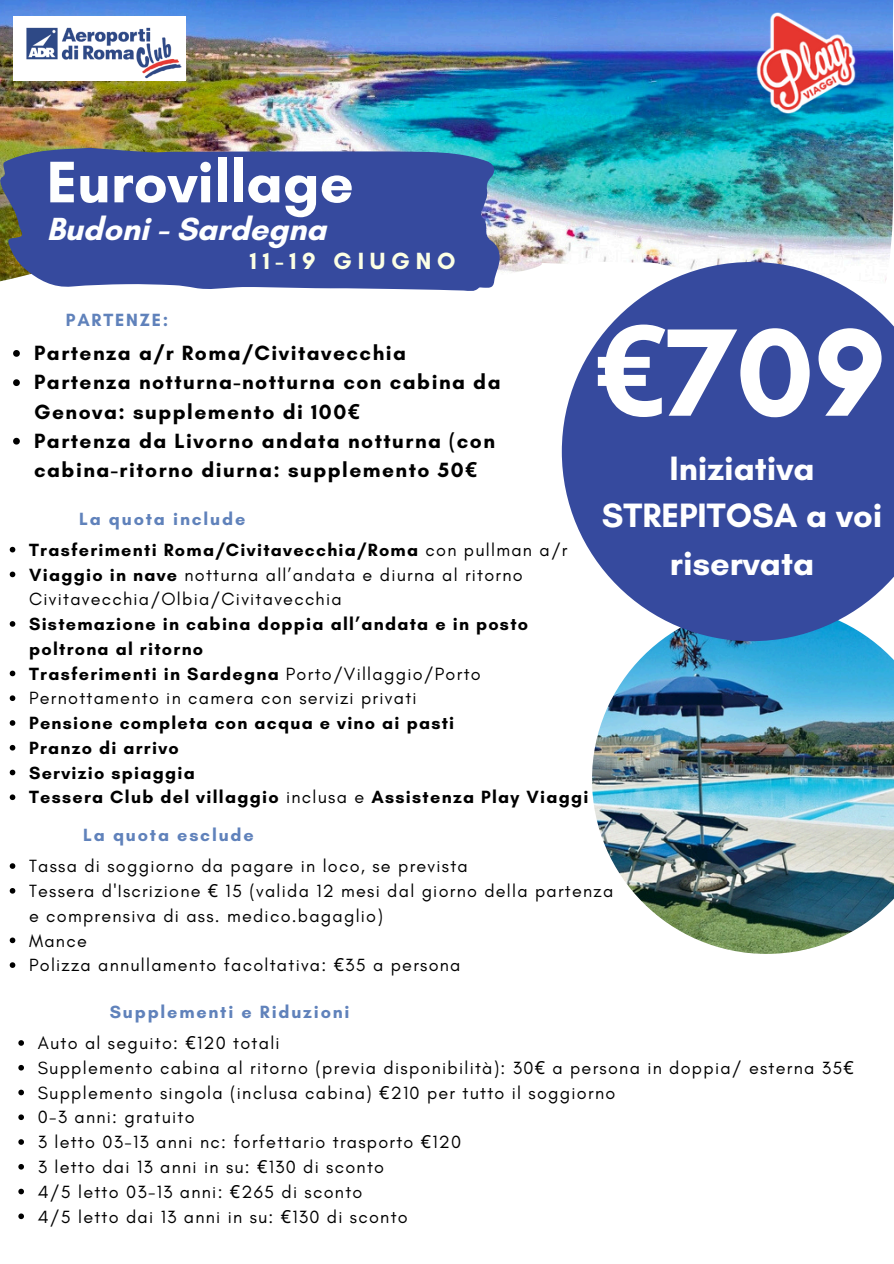
<style>
.page{position:relative;width:894px;height:1264px;background:#fff}
.page>*{position:absolute;margin:0;border:0;box-sizing:border-box;transform-origin:0 0}
.t1{font:700 126.75px "Glacial Indifference";color:#fff}
.t2{font:700 59.7px "Glacial Indifference";color:#feffff}
.t3{font:700 34.35px/47.2px "Glacial Indifference";color:#fff;text-align:center}
.t4{font:700 32.55px "Glacial Indifference";color:#feffff}
.t5{font:700 23.85px "Glacial Indifference";letter-spacing:.24em;color:#fcffe4}
.t6{font:700 21px/29.2px "Glacial Indifference";letter-spacing:.07em;color:#000}
.t7{font:18px/24.8px "Glacial Indifference";letter-spacing:.07em;color:#000}
.t8{font:700 18px/24.8px "Glacial Indifference";letter-spacing:.07em;color:#000}
.t9{font:700 18px "Glacial Indifference";letter-spacing:.1em;color:#6082bb}
.s1{font-family:"Noto Sans"}
.s2{font-weight:400}
.s3{font-weight:700}
</style>
<div class="page">
<img style="left:0;top:0;width:893px;height:272px">
<img style="left:755px;top:13px;width:101px;height:101px">
<svg style="left:0;top:148px;width:499px;height:143px;background:#495d9f"></svg>
<svg style="left:10px;top:547px;width:5px;height:5px"></svg>
<svg style="left:10px;top:571px;width:5px;height:6px"></svg>
<svg style="left:10px;top:621px;width:5px;height:5px"></svg>
<svg style="left:10px;top:670px;width:5px;height:6px"></svg>
<svg style="left:10px;top:695px;width:5px;height:6px"></svg>
<svg style="left:10px;top:720px;width:5px;height:5px"></svg>
<svg style="left:10px;top:745px;width:5px;height:5px"></svg>
<svg style="left:10px;top:769px;width:5px;height:6px"></svg>
<svg style="left:10px;top:794px;width:5px;height:6px"></svg>
<svg style="left:10px;top:863px;width:5px;height:5px"></svg>
<svg style="left:10px;top:888px;width:5px;height:5px"></svg>
<svg style="left:10px;top:937px;width:5px;height:6px"></svg>
<svg style="left:10px;top:962px;width:5px;height:5px"></svg>
<svg style="left:18px;top:1040px;width:6px;height:5px"></svg>
<svg style="left:18px;top:1064px;width:6px;height:6px"></svg>
<svg style="left:18px;top:1089px;width:6px;height:6px"></svg>
<svg style="left:18px;top:1114px;width:6px;height:6px"></svg>
<svg style="left:18px;top:1139px;width:6px;height:5px"></svg>
<svg style="left:18px;top:1164px;width:6px;height:5px"></svg>
<svg style="left:18px;top:1188px;width:6px;height:6px"></svg>
<svg style="left:18px;top:1213px;width:6px;height:6px"></svg>
<div style="left:44px;top:154px;width:312px;height:99px;background:#364a9e"></div>
<img style="left:592px;top:641px;width:301px;height:312px">
<svg style="left:561px;top:262px;width:332px;height:379px;fill:#364a9e"></svg>
<svg style="left:13px;top:350px;width:7px;height:7px"></svg>
<svg style="left:13px;top:379px;width:7px;height:7px"></svg>
<svg style="left:13px;top:438px;width:7px;height:6px"></svg>
<div style="left:13px;top:16px;width:172px;height:65px;background:#fff"></div>
<img style="left:23px;top:27px;width:162px;height:63px">
<p class="t2" style="left:47px;top:146px;width:308px">Eurovillage</p>
<p class="t4" style="left:47px;top:209px;width:281px">Budoni - Sardegna</p>
<p class="t5" style="left:250px;top:247px;width:207px">11-19 GIUGNO</p>
<p class="t9" style="left:66px;top:309px;width:104px">PARTENZE:</p>
<p class="t6" style="left:34px;top:338px;width:373px">Partenza a/r Roma/Civitavecchia</p>
<p class="t6" style="left:34px;top:367px;width:468px">Partenza notturna-notturna con cabina da<br>Genova: supplemento di 100<span class="s1">€</span></p>
<p class="t6" style="left:34px;top:426px;width:462px">Partenza da Livorno andata notturna (con cabina-ritorno diurna: supplemento 50<span class="s1">€</span></p>
<h6 class="t1" style="left:593px;top:295px;width:294px"><span class="s1">€</span>709</h6>
<p class="t3" style="left:601px;top:444px;width:282px">Iniziativa<br>STREPITOSA a voi riservata</p>
<p class="t9" style="left:79px;top:507px;width:168px">La quota include</p>
<h3 class="t8" style="left:29px;top:537px;width:540px">Trasferimenti Roma/Civitavecchia/Roma <span class="s2">con pullman a/r</span></h3>
<p class="t7" style="left:29px;top:562px;width:495px"><span class="s3">Viaggio in nave</span> notturna all’andata e diurna al ritorno<br>Civitavecchia/Olbia/Civitavecchia</p>
<h2 class="t8" style="left:29px;top:611px;width:500px">Sistemazione in cabina doppia all’andata e in posto poltrona al ritorno</h2>
<h1 class="t8" style="left:29px;top:661px;width:453px">Trasferimenti in Sardegna <span class="s2">Porto/Villaggio/Porto</span></h1>
<h2 class="t7" style="left:29px;top:685px;width:389px">Pernottamento in camera con servizi privati</h2>
<h5 class="t8" style="left:29px;top:710px;width:426px">Pensione completa con acqua e vino ai pasti</h5>
<p class="t8" style="left:29px;top:735px;width:151px">Pranzo di arrivo</p>
<p class="t8" style="left:29px;top:760px;width:167px">Servizio spiaggia</p>
<p class="t8" style="left:29px;top:784px;width:560px">Tessera Club del villaggio <span class="s2">inclusa e</span> Assistenza Play Viaggi</p>
<h6 class="t9" style="left:83px;top:824px;width:172px">La quota esclude</h6>
<p class="t7" style="left:29px;top:853px;width:440px">Tassa di soggiorno da pagare in loco, se prevista</p>
<p class="t7" style="left:29px;top:878px;width:585px">Tessera d'Iscrizione <span class="s1">€</span> 15 (valida 12 mesi dal giorno della partenza e comprensiva di ass. medico.bagaglio)</p>
<p class="t7" style="left:29px;top:927px;width:59px">Mance</p>
<p class="t7" style="left:29px;top:952px;width:433px">Polizza annullamento facoltativa: <span class="s1">€</span>35 a persona</p>
<p class="t9" style="left:110px;top:1001px;width:241px">Supplementi e Riduzioni</p>
<p class="t7" style="left:38px;top:1030px;width:243px">Auto al seguito: <span class="s1">€</span>120 totali</p>
<p class="t7" style="left:38px;top:1055px;width:817px">Supplemento cabina al ritorno (previa disponibilità): 30<span class="s1">€</span> a persona in doppia/ esterna 35<span class="s1">€</span></p>
<p class="t7" style="left:38px;top:1079px;width:579px">Supplemento singola (inclusa cabina) <span class="s1">€</span>210 per tutto il soggiorno</p>
<p class="t7" style="left:38px;top:1104px;width:158px">0-3 anni: gratuito</p>
<p class="t7" style="left:38px;top:1129px;width:425px">3 letto 03-13 anni nc: forfettario trasporto <span class="s1">€</span>120</p>
<h6 class="t7" style="left:38px;top:1154px;width:348px">3 letto dai 13 anni in su: <span class="s1">€</span>130 di sconto</h6>
<p class="t7" style="left:38px;top:1178px;width:326px">4/5 letto 03-13 anni: <span class="s1">€</span>265 di sconto</p>
<p class="t7" style="left:38px;top:1203px;width:371px">4/5 letto dai 13 anni in su: <span class="s1">€</span>130 di sconto</p>
</div>
